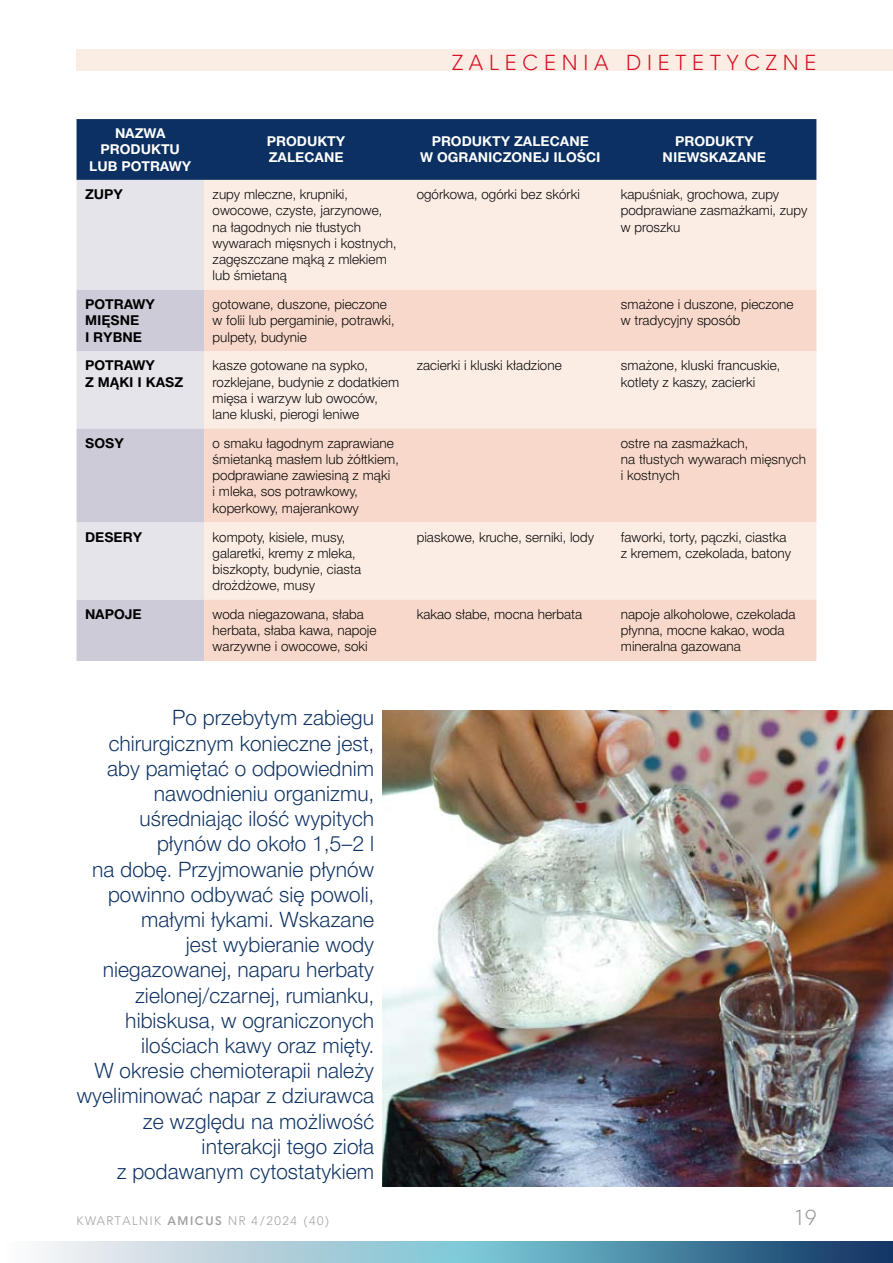
<style>
.page{position:relative;width:893px;height:1263px;background:#fff}
.page>*{position:absolute;margin:0;border:0;box-sizing:border-box;transform-origin:0 0}
.t1{font:21px/25.2px "Switzer EFN Light";color:#0b3061;text-align:right}
.t2{font:21px "Straight EFN";letter-spacing:.28em;color:#d50b1f}
.t3{font:21px "Straight EFN";color:#9c9d9f}
.t4{font:13.5px/16.2px "Switzer EFN Light";color:#000}
.t5{font:700 13.5px/16.2px "Switzer EFN";color:#fff;text-align:center}
.t6{font:700 13.5px/16.2px "Switzer EFN";color:#000}
.t7{font:12px "Straight EFN";letter-spacing:.13em;color:#9c9d9f}
.t8{font:700 12px "Straight EFN";letter-spacing:.13em;color:#9c9d9f}
.s1{font-weight:400}
</style>
<div class="page">
<div style="left:77px;top:119px;width:739px;height:61px;background:#0b3061"></div>
<div style="left:77px;top:180px;width:127px;height:110px;background:#e6e4eb"></div>
<div style="left:204px;top:180px;width:612px;height:110px;background:#fbece4"></div>
<svg style="left:77px;top:290px;width:127px;height:371px;background:#d8d5df"></svg>
<svg style="left:204px;top:290px;width:612px;height:371px;background:#f8e0d4"></svg>
<div style="left:77px;top:49px;width:816px;height:21px;background:#fbece4"></div>
<img style="left:383px;top:710px;width:510px;height:476px">
<svg style="left:40px;top:1242px;width:853px;height:21px;background:#7eaabe"></svg>
<h1 class="t2" style="left:452px;top:50px;width:70px">ZALECE</h1>
<h1 class="t2" style="left:562px;top:50px;width:253px">NIA D IE TE TYC ZNE</h1>
<p class="t5" style="left:89px;top:125px;width:104px">NAZWA<br>PRODUKTU<br>LUB POTRAWY</p>
<p class="t5" style="left:267px;top:133px;width:80px;text-align:left">PRODUKTY<br>ZALECANE</p>
<p class="t5" style="left:420px;top:133px;width:182px">PRODUKTY ZALECANE<br>W OGRANICZONEJ ILOŚCI</p>
<p class="t5" style="left:663px;top:133px;width:105px">PRODUKTY<br>NIEWSKAZANE</p>
<p class="t6" style="left:85px;top:186px;width:39px">ZUPY</p>
<p class="t4" style="left:213px;top:186px;width:186px">zupy mleczne, krupniki, owocowe, czyste, jarzynowe, na łagodnych nie tłustych wywarach mięsnych i kostnych, zagęszczane mąką z mlekiem lub śmietaną</p>
<p class="t4" style="left:417px;top:186px;width:165px">ogórkowa, ogórki bez skórki</p>
<p class="t4" style="left:621px;top:186px;width:188px">kapuśniak, grochowa, zupy podprawiane zasmażkami, zupy w proszku</p>
<p class="t6" style="left:85px;top:296px;width:71px">POTRAWY<br>MIĘSNE<br>I RYBNE</p>
<p class="t4" style="left:213px;top:296px;width:183px">gotowane, duszone, pieczone w folii lub pergaminie, potrawki, pulpety, budynie</p>
<p class="t4" style="left:621px;top:296px;width:174px">smażone i duszone, pieczone w tradycyjny sposób</p>
<p class="t6" style="left:85px;top:357px;width:100px">POTRAWY<br>Z MĄKI I KASZ</p>
<p class="t4" style="left:213px;top:357px;width:188px">kasze gotowane na sypko, rozklejane, budynie z dodatkiem mięsa i warzyw lub owoców, lane kluski, pierogi leniwe</p>
<p class="t4" style="left:417px;top:357px;width:147px">zacierki i kluski kładzione</p>
<p class="t4" style="left:621px;top:357px;width:161px">smażone, kluski francuskie, kotlety z kaszy, zacierki</p>
<p class="t6" style="left:85px;top:435px;width:40px">SOSY</p>
<p class="t4" style="left:213px;top:435px;width:188px">o smaku łagodnym zaprawiane śmietanką masłem lub żółtkiem, podprawiane zawiesiną z mąki<br>i mleka, sos potrawkowy, koperkowy, majerankowy</p>
<p class="t4" style="left:621px;top:435px;width:187px">ostre na zasmażkach,<br>na tłustych wywarach mięsnych i kostnych</p>
<p class="t6" style="left:85px;top:529px;width:59px">DESERY</p>
<p class="t4" style="left:213px;top:528px;width:150px">kompoty, kisiele, musy, galaretki, kremy z mleka, biszkopty, budynie, ciasta drożdżowe, musy</p>
<p class="t4" style="left:417px;top:528px;width:179px">piaskowe, kruche, serniki, lody</p>
<p class="t4" style="left:621px;top:528px;width:172px">faworki, torty, pączki, ciastka z kremem, czekolada, batony</p>
<p class="t6" style="left:85px;top:606px;width:58px">NAPOJE</p>
<p class="t4" style="left:213px;top:606px;width:165px">woda niegazowana, słaba herbata, słaba kawa, napoje warzywne i owocowe, soki</p>
<p class="t4" style="left:417px;top:606px;width:167px">kakao słabe, mocna herbata</p>
<p class="t4" style="left:621px;top:606px;width:176px">napoje alkoholowe, czekolada płynna, mocne kakao, woda mineralna gazowana</p>
<p class="t1" style="left:77px;top:705px;width:299px">Po przebytym zabiegu chirurgicznym konieczne jest, aby pamiętać o odpowiednim nawodnieniu organizmu, uśredniając ilość wypitych płynów do około 1,5–2 l<br>na dobę. Przyjmowanie płynów powinno odbywać się powoli, małymi łykami. Wskazane<br>jest wybieranie wody niegazowanej, naparu herbaty zielonej/czarnej, rumianku, hibiskusa, w ograniczonych ilościach kawy oraz mięty.<br>W okresie chemioterapii należy wyeliminować napar z dziurawca ze względu na możliwość interakcji tego zioła<br>z podawanym cytostatykiem</p>
<p class="t7" style="left:77px;top:1213px;width:18px">KWARTALNI</p>
<p class="t8" style="left:154px;top:1213px;width:83px"><span class="s1">K</span> AMICUS <span class="s1">NR</span></p>
<p class="t7" style="left:252px;top:1213px;width:79px">4/2024 (40)</p>
<h1 class="t3" style="left:794px;top:1205px;width:24px">19</h1>
</div>
